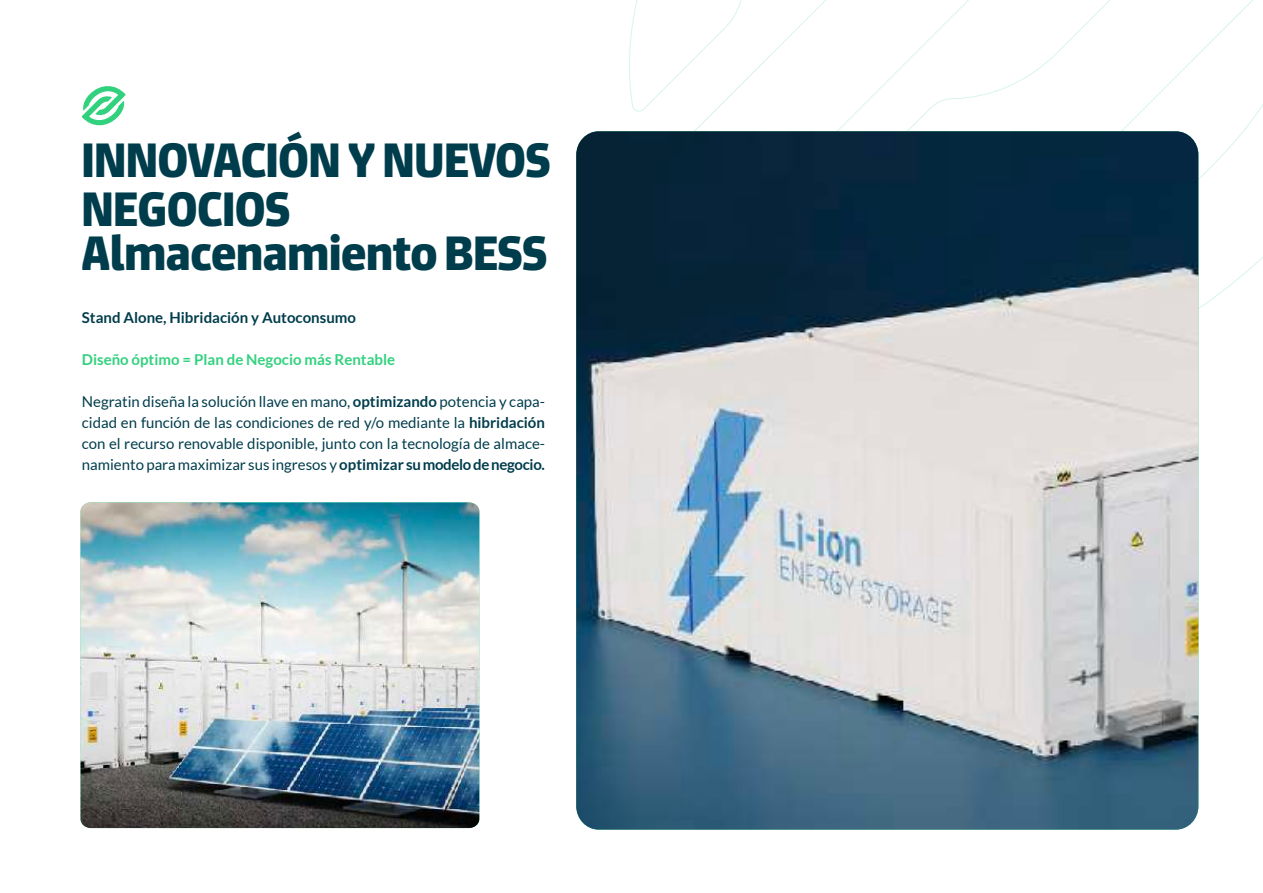
<style>
.page{position:relative;width:1263px;height:893px;background:#fff}
.page>*{position:absolute;margin:0;border:0;box-sizing:border-box;transform-origin:0 0}
.t1{font:900 48.6px/49.1px "Expose";color:#003d4c}
.t2{font:15px/21px "Lato";color:#003d4c;text-align:justify}
.t3{font:700 15px "Lato";color:#32d17e}
.t4{font:700 15px "Lato";color:#003d4c}
.s1{font-weight:700}
</style>
<div class="page">
<svg style="left:629px;top:0;width:634px;height:395px"></svg>
<svg style="left:82px;top:86px;width:44px;height:40px"></svg>
<img style="left:81px;top:502px;width:398px;height:326px">
<img style="left:576px;top:131px;width:622px;height:699px">
<h1 class="t1" style="left:82px;top:136px;width:470px">INNOVACIÓN Y NUEVOS<br>NEGOCIOS</h1>
<h1 class="t1" style="left:82px;top:228px;width:467px">Almacenamiento BESS</h1>
<p class="t4" style="left:82px;top:309px;width:276px">Stand Alone, Hibridación y Autoconsumo</p>
<p class="t3" style="left:82px;top:351px;width:315px">Diseño óptimo = Plan de Negocio más Rentable</p>
<p class="t2" style="left:82px;top:391px;width:465px">Negratin diseña la solución llave en mano, <span class="s1">optimizando</span> potencia y capa&shy;cidad en función de las condiciones de red y/o mediante la <span class="s1">hibridación </span>con el recurso renovable disponible, junto con la tecnología de almace&shy;namiento para maximizar sus ingresos y <span class="s1">optimizar su modelo de negocio.</span></p>
</div>
